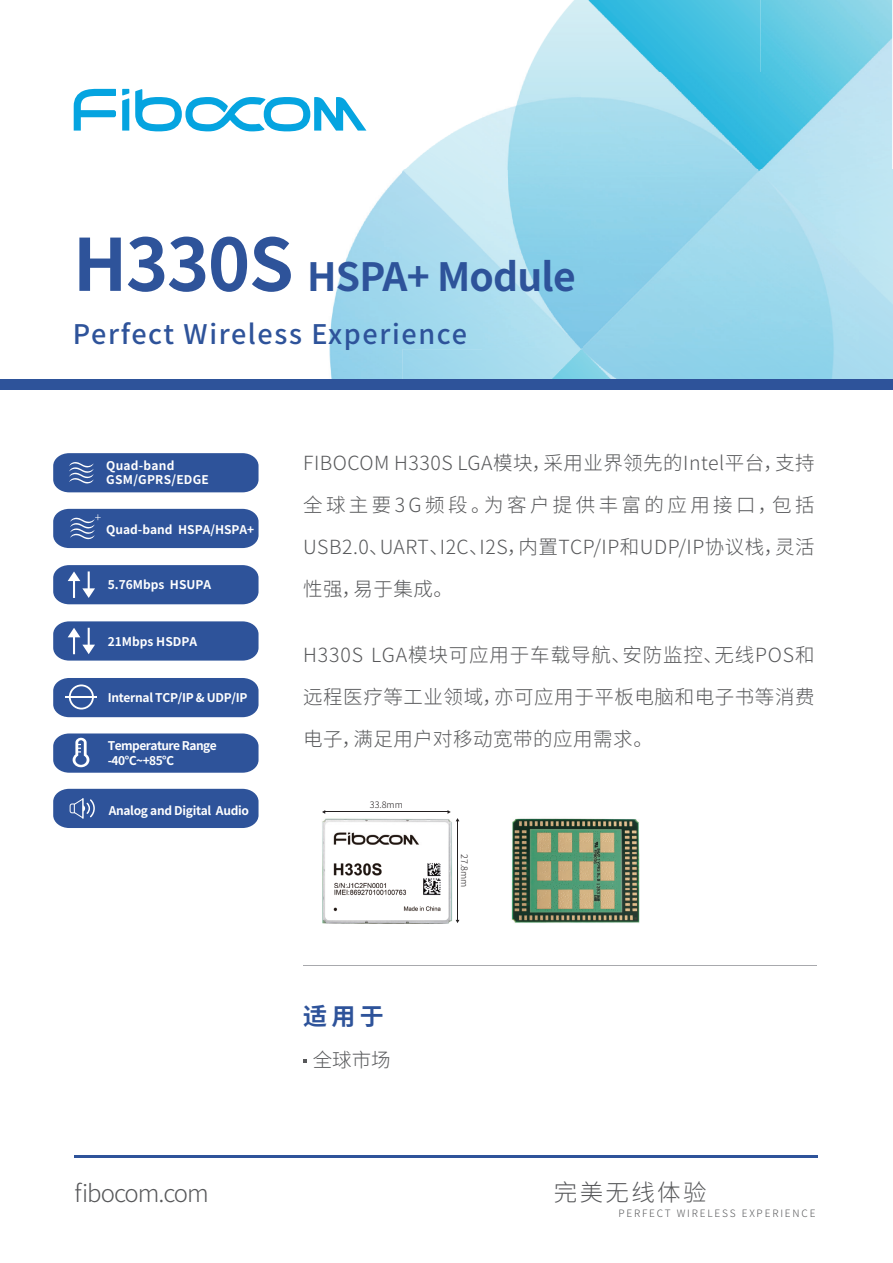
<style>
.page{position:relative;width:893px;height:1263px;background:#fff}
.page>*{position:absolute;margin:0;border:0;box-sizing:border-box;transform-origin:0 0}
.t1{font:700 39px "Source Han Sans CN";letter-spacing:-.02em;color:#2e539a}
.t2{font:500 27px "Source Han Sans CN";letter-spacing:.06em;color:#2e539a}
.t3{font:300 24px "Source Han Sans CN";letter-spacing:-.04em;color:#57585a}
.t4{font:700 24px "Source Han Sans CN";color:#2e539a}
.t5{font:300 23.4px "Source Han Sans CN";letter-spacing:.1em;color:#57585a}
.t6{font:300 19.5px/42px "Source Han Sans CN";letter-spacing:.025em;color:#57585a;text-align:justify}
.t7{font:700 12px "Source Han Sans CN";color:#fff}
.t8{font:700 12px "Source Han Sans CN";letter-spacing:-.025em;color:#fff}
.t9{font:700 12px/14.4px "Source Han Sans CN";letter-spacing:-.045em;color:#fff}
.t10{font:700 12px/14.4px "Source Han Sans CN";letter-spacing:.02em;color:#fff}
.t11{font:300 10.2px "Source Han Sans CN";letter-spacing:.18em;color:#57585a}
.t12{font:300 9px "Source Han Sans CN";color:#231f20}
.s1{font-size:72px}
</style>
<div class="page">
<hr style="left:74px;top:1155px;width:743px;height:2px;background:#2e539a">
<img style="left:758px;top:0;width:134px;height:170px">
<img style="left:580px;top:350px;width:312px;height:29px">
<img style="left:758px;top:172px;width:134px;height:178px">
<img style="left:329px;top:130px;width:74px;height:249px">
<img style="left:403px;top:350px;width:177px;height:29px">
<img style="left:403px;top:118px;width:79px;height:230px">
<img style="left:760px;top:350px;width:1px;height:40px">
<img style="left:583px;top:350px;width:177px;height:1px">
<img style="left:527px;top:0;width:231px;height:72px">
<img style="left:482px;top:72px;width:98px;height:278px">
<img style="left:580px;top:72px;width:180px;height:98px">
<img style="left:760px;top:72px;width:1px;height:98px">
<img style="left:580px;top:172px;width:178px;height:176px">
<img style="left:760px;top:172px;width:1px;height:178px">
<svg style="left:122px;top:89px;width:7px;height:42px"></svg>
<svg style="left:74px;top:89px;width:42px;height:42px"></svg>
<svg style="left:135px;top:89px;width:231px;height:42px"></svg>
<hr style="left:303px;top:966px;width:514px;height:1px;background:#a8a9ad">
<svg style="left:303px;top:1059px;width:4px;height:3px"></svg>
<svg style="left:53px;top:453px;width:206px;height:39px;background:#375a9e"></svg>
<svg style="left:53px;top:565px;width:206px;height:39px;background:#385b9f"></svg>
<svg style="left:53px;top:621px;width:206px;height:40px;background:#3c5ea0"></svg>
<div style="left:53px;top:678px;width:206px;height:39px;background:#2e539a"></div>
<hr style="left:66px;top:696px;width:31px;height:2px;background:#fff">
<div style="left:53px;top:509px;width:206px;height:39px;background:#2e539a"></div>
<div style="left:0;top:379px;width:893px;height:11px;background:#2e539a"></div>
<hr style="left:325px;top:812px;width:123px;height:1px;background:#231f20">
<hr style="left:457px;top:821px;width:1px;height:99px;background:#231f20">
<svg style="left:447px;top:810px;width:12px;height:11px"></svg>
<img style="left:511px;top:818px;width:129px;height:105px">
<img style="left:322px;top:816px;width:133px;height:108px">
<div style="left:53px;top:789px;width:206px;height:39px;background:#2e539a"></div>
<svg style="left:53px;top:733px;width:206px;height:40px;background:#3c5ea0"></svg>
<h1 class="t1" style="left:73px;top:255px;width:504px"><span class="s1">H330S</span> HSPA+ Module</h1>
<h2 class="t2" style="left:73px;top:318px;width:396px">Perfect Wireless Experience</h2>
<p class="t10" style="left:106px;top:458px;width:104px">Quad-band<br>GSM/GPRS/EDGE</p>
<p class="t7" style="left:106px;top:523px;width:150px">Quad-band HSPA/HSPA+</p>
<p class="t7" style="left:108px;top:578px;width:105px">5.76Mbps HSUPA</p>
<p class="t7" style="left:108px;top:634px;width:91px">21Mbps HSDPA</p>
<p class="t8" style="left:108px;top:691px;width:141px">Internal TCP/IP &amp; UDP/IP</p>
<p class="t9" style="left:108px;top:739px;width:111px">Temperature Range -40℃~+85℃</p>
<p class="t8" style="left:109px;top:804px;width:142px">Analog and Digital Audio</p>
<p class="t6" style="left:303px;top:443px;width:513px">FIBOCOM H330S LGA模块，采用业界领先的Intel平台，支持全球主要3G频段。为客户提供丰富的应用接口，包括USB2.0、UART、I2C、I2S，内置TCP/IP和UDP/IP协议栈，灵活性强，易于集成。</p>
<p class="t6" style="left:303px;top:635px;width:513px">H330S LGA模块可应用于车载导航、安防监控、无线POS和远程医疗等工业领域，亦可应用于平板电脑和电子书等消费电子，满足用户对移动宽带的应用需求。</p>
<p class="t12" style="left:370px;top:800px;width:34px">33.8mm</p>
<p class="t4" style="left:303px;top:1002px;width:82px">适用于</p>
<p class="t6" style="left:313px;top:1039px;width:79px">全球市场</p>
<p class="t12" style="left:470px;top:854px;width:34px;rotate:90deg">27.8mm</p>
<p class="t3" style="left:74px;top:1179px;width:136px">fibocom.com</p>
<p class="t5" style="left:554px;top:1179px;width:154px">完美无线体验</p>
<p class="t11" style="left:618px;top:1207px;width:199px">PERFECT WIRELESS EXPERIENCE</p>
</div>
